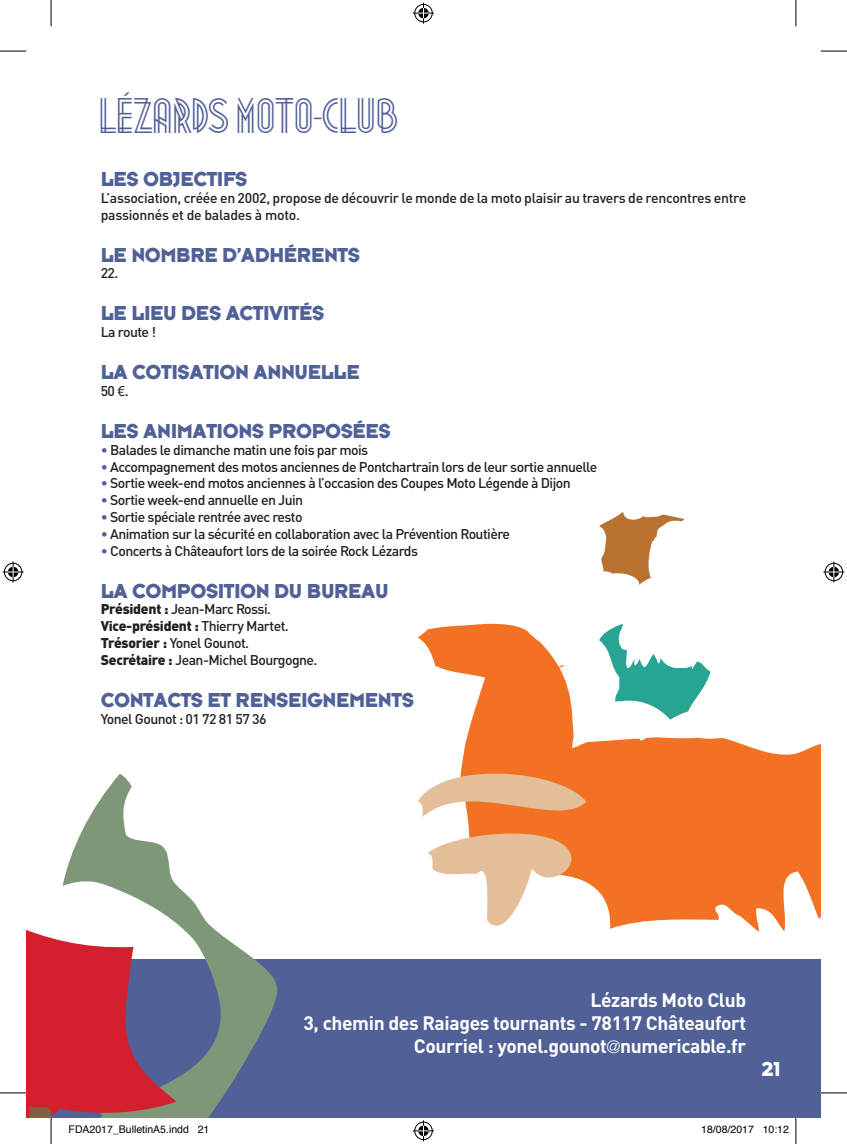
<style>
.page{position:relative;width:847px;height:1144px;background:#fff}
.page>*{position:absolute;margin:0;border:0;box-sizing:border-box;transform-origin:0 0}
.t1{font:43.75px "Metropolis 1920";letter-spacing:-.04em;color:#506198}
.t2{font:21px "Typeface Six";letter-spacing:-.02em;color:#506198}
.t3{font:21px "Typeface Six";color:#fff}
.t4{font:700 19.25px/23.1px "DIN";letter-spacing:-.02em;color:#fff;text-align:right}
.t5{font:500 14px/16.8px "DIN Pro";letter-spacing:-.04em;color:#231f20}
.t6{font:500 14px/16.8px "DIN Pro";letter-spacing:-.02em;color:#231f20}
.t7{font:10.5px "Helvetica";color:#000}
.s1{font-family:"Avenir"}
.s2{color:#506198}
.s3{font-weight:900}
.s4{font-family:"Helvetica Neue LT Std";font-weight:300;font-stretch:condensed;font-size:17.5px}
</style>
<div class="page">
<div style="left:51px;top:959px;width:769px;height:159px;background:#506198"></div>
<svg style="left:417px;top:623px;width:403px;height:309px;fill:#f37123"></svg>
<svg style="left:599px;top:624px;width:111px;height:96px"></svg>
<svg style="left:599px;top:512px;width:85px;height:73px"></svg>
<svg style="left:66px;top:774px;width:212px;height:344px"></svg>
<svg style="left:417px;top:770px;width:169px;height:47px;background:#ecaf83"></svg>
<svg style="left:427px;top:831px;width:144px;height:101px"></svg>
<svg style="left:0;top:51px;width:26px;height:1px"></svg>
<svg style="left:820px;top:51px;width:26px;height:1px"></svg>
<svg style="left:820px;top:1092px;width:26px;height:1px"></svg>
<svg style="left:51px;top:0;width:1px;height:26px"></svg>
<svg style="left:795px;top:0;width:1px;height:26px"></svg>
<svg style="left:795px;top:1118px;width:1px;height:26px"></svg>
<svg style="left:413px;top:3px;width:21px;height:21px"></svg>
<svg style="left:413px;top:1120px;width:21px;height:21px"></svg>
<svg style="left:3px;top:561px;width:21px;height:21px"></svg>
<svg style="left:823px;top:561px;width:21px;height:21px"></svg>
<svg style="left:0;top:873px;width:189px;height:271px"></svg>
<h1 class="t1" style="left:101px;top:80px;width:302px">LÉZARDS MOTO-CLUB</h1>
<h2 class="t2" style="left:101px;top:166px;width:148px">LES OBJECTIFS</h2>
<p class="t6" style="left:101px;top:188px;width:646px">L’association, créée en 2002, propose de découvrir le monde de la moto plaisir au travers de rencontres entre passionnés et de balades à moto.</p>
<h2 class="t2" style="left:101px;top:242px;width:261px">LE NOMBRE D’ADHÉRENTS</h2>
<p class="t5" style="left:101px;top:263px;width:19px">22.</p>
<h2 class="t2" style="left:101px;top:300px;width:225px">LE LIEU DES ACTIVITÉS</h2>
<p class="t5" style="left:101px;top:322px;width:57px">La route !</p>
<h2 class="t2" style="left:101px;top:359px;width:260px">LA COTISATION ANNUELLE</h2>
<p class="t5" style="left:101px;top:381px;width:29px">50 <span class="s1">€</span>.</p>
<h2 class="t2" style="left:101px;top:418px;width:291px">LES ANIMATIONS PROPOSÉES</h2>
<p class="t5" style="left:101px;top:440px;width:269px"><span class="s2">•</span> Balades le dimanche matin une fois par mois</p>
<p class="t5" style="left:101px;top:457px;width:498px"><span class="s2">•</span> Accompagnement des motos anciennes de Pontchartrain lors de leur sortie annuelle</p>
<p class="t5" style="left:101px;top:473px;width:471px"><span class="s2">•</span> Sortie week-end motos anciennes à l’occasion des Coupes Moto Légende à Dijon</p>
<p class="t5" style="left:101px;top:490px;width:204px"><span class="s2">•</span> Sortie week-end annuelle en Juin</p>
<p class="t5" style="left:101px;top:507px;width:203px"><span class="s2">•</span> Sortie spéciale rentrée avec resto</p>
<p class="t5" style="left:101px;top:524px;width:411px"><span class="s2">•</span> Animation sur la sécurité en collaboration avec la Prévention Routière</p>
<p class="t5" style="left:101px;top:541px;width:319px"><span class="s2">•</span> Concerts à Châteaufort lors de la soirée Rock Lézards</p>
<h2 class="t2" style="left:101px;top:578px;width:289px">LA COMPOSITION DU BUREAU</h2>
<p class="t5" style="left:101px;top:599px;width:218px"><span class="s3">Président :</span> Jean-Marc Rossi.<br><span class="s3">Vice-président :</span> Thierry Martet.<br><span class="s3">Trésorier :</span> Yonel Gounot.<br><span class="s3">Secrétaire :</span> Jean-Michel Bourgogne.</p>
<h2 class="t2" style="left:101px;top:687px;width:314px">CONTACTS ET RENSEIGNEMENTS</h2>
<p class="t5" style="left:101px;top:709px;width:167px">Yonel Gounot : 01 72 81 57 36</p>
<h3 class="t4" style="left:303px;top:988px;width:444px">Lézards Moto Club<br>3, chemin des Raiages tournants - 78117 Châteaufort<br>Courriel : yonel.gounot<span class="s4">@</span>numericable.fr</h3>
<h2 class="t3" style="left:761px;top:1056px;width:20px">21</h2>
<p class="t7" style="left:69px;top:1122px;width:142px">FDA2017_BulletinA5.indd 21</p>
<p class="t7" style="left:701px;top:1122px;width:89px">18/08/2017 10:12</p>
</div>
